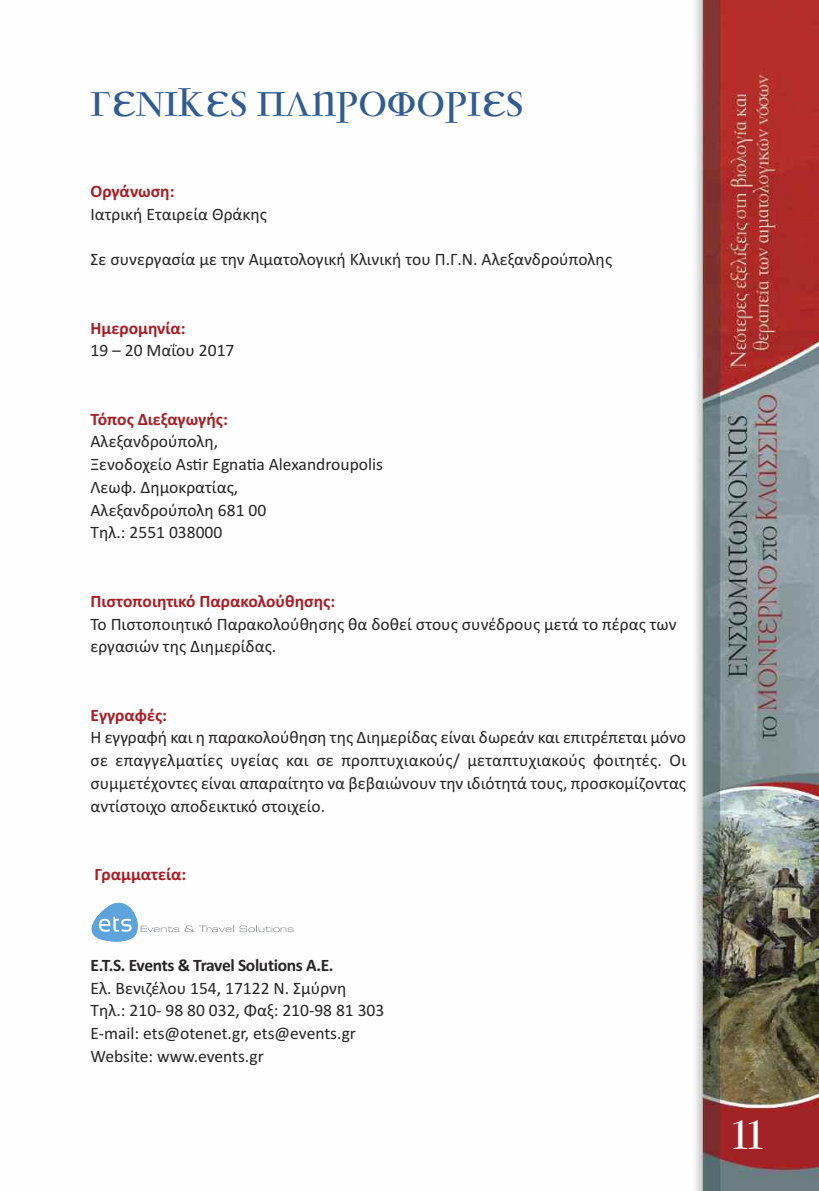
<style>
.page{position:relative;width:819px;height:1191px;background:#fff}
.page>*{position:absolute;margin:0;border:0;box-sizing:border-box;transform-origin:0 0}
.t1{font:700 42px "PF Garamond Classic Unicase";color:#fff}
.t2{font:700 35px "PF Garamond Classic Unicase";color:#315c92}
.t3{font:17.5px/22.8px "Calibri";color:#272526}
.t4{font:700 17.5px "Calibri";color:#a81e25}
.t5{font:700 17.5px "Calibri";letter-spacing:-.02em;color:#272526}
</style>
<div class="page">
<img style="left:91px;top:0;width:728px;height:1191px">
<svg style="left:185px;top:925px;width:109px;height:7px"></svg>
<svg style="left:92px;top:903px;width:87px;height:38px"></svg>
<h2 class="t2" style="left:90px;top:82px;width:435px">Γενικές Πληροφορίες</h2>
<p class="t4" style="left:90px;top:181px;width:86px">Οργάνωση:</p>
<p class="t3" style="left:90px;top:202px;width:178px">Ιατρική Εταιρεία Θράκης</p>
<p class="t3" style="left:90px;top:248px;width:523px">Σε συνεργασία με την Αιματολογική Κλινική του Π.Γ.Ν. Αλεξανδρούπολης</p>
<p class="t4" style="left:90px;top:317px;width:97px">Ημερομηνία:</p>
<p class="t3" style="left:90px;top:339px;width:145px">19 – 20 Μαΐου 2017</p>
<p class="t4" style="left:90px;top:408px;width:139px">Τόπος Διεξαγωγής:</p>
<p class="t3" style="left:90px;top:430px;width:294px">Αλεξανδρούπολη,<br>Ξενοδοχείο Astir Egnatia Alexandroupolis<br>Λεωφ. Δημοκρατίας,<br>Αλεξανδρούπολη 681 00<br>Τηλ.: 2551 038000</p>
<p class="t4" style="left:90px;top:590px;width:246px">Πιστοποιητικό Παρακολούθησης:</p>
<p class="t3" style="left:90px;top:612px;width:587px">Το Πιστοποιητικό Παρακολούθησης θα δοθεί στους συνέδρους μετά το πέρας των εργασιών της Διημερίδας.</p>
<p class="t4" style="left:90px;top:704px;width:78px">Εγγραφές:</p>
<p class="t3" style="left:90px;top:726px;width:597px;text-align:justify">Η εγγραφή και η παρακολούθηση της Διημερίδας είναι δωρεάν και επιτρέπεται μόνο σε επαγγελματίες υγείας και σε προπτυχιακούς/ μεταπτυχιακούς φοιτητές. Οι συμμετέχοντες είναι απαραίτητο να βεβαιώνουν την ιδιότητά τους, προσκομίζοντας αντίστοιχο αποδεικτικό στοιχείο.</p>
<p class="t4" style="left:94px;top:863px;width:93px">Γραμματεία:</p>
<p class="t5" style="left:90px;top:954px;width:244px">E.T.S. Events &amp; Travel Solutions A.E.</p>
<p class="t3" style="left:90px;top:976px;width:295px">Ελ. Βενιζέλου 154, 17122 Ν. Σμύρνη Τηλ.: 210- 98 80 032, Φαξ: 210-98 81 303<br>E-mail: ets@otenet.gr, ets@events.gr Website: www.events.gr</p>
<h1 class="t1" style="left:732px;top:1109px;width:32px">11</h1>
</div>
